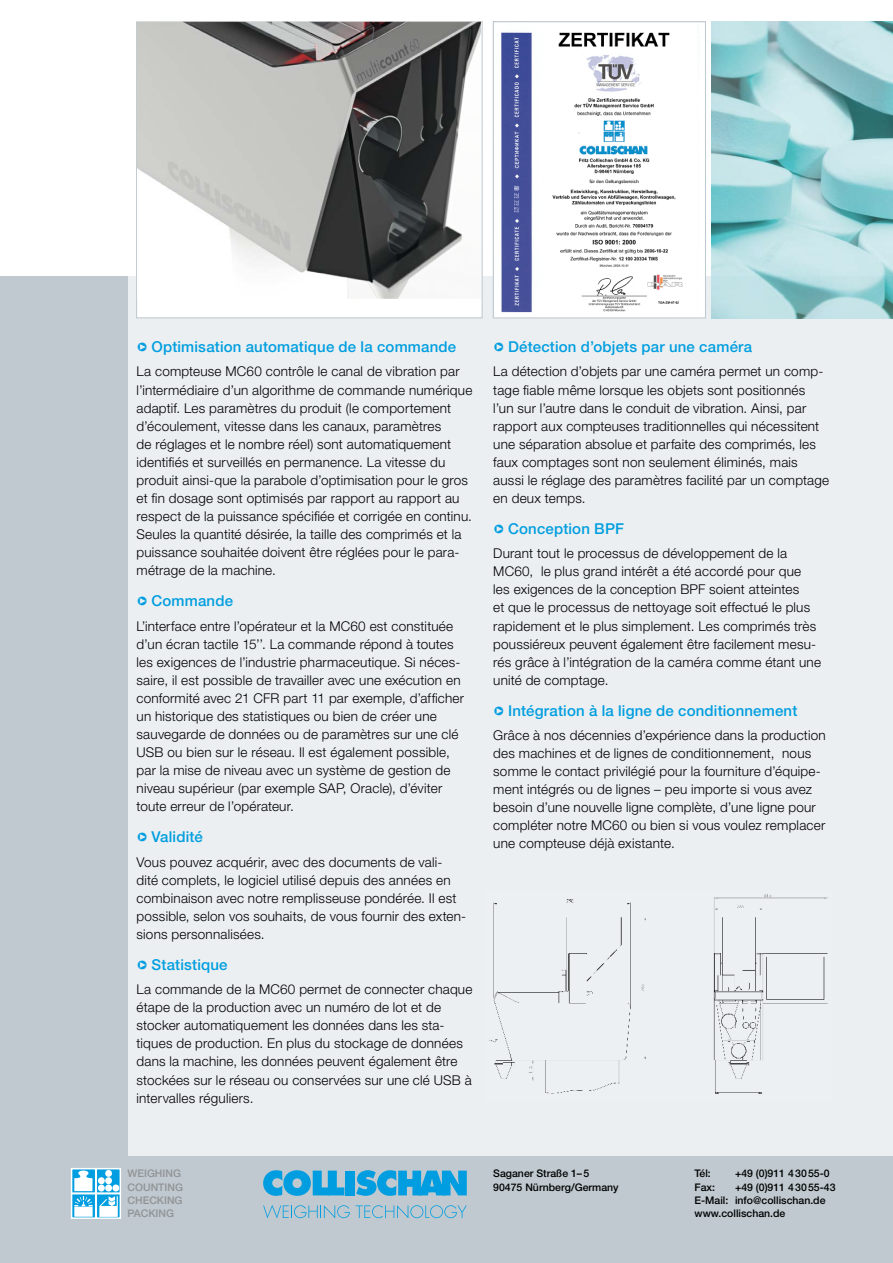
<style>
.page{position:relative;width:893px;height:1263px;background:#fff}
.page>*{position:absolute;margin:0;border:0;box-sizing:border-box;transform-origin:0 0}
.t1{font:500 15px "Helvetica Neue LT Pro";letter-spacing:.01em;color:#009ee0}
.t2{font:300 13.5px/18.1px "Helvetica Neue LT Pro";letter-spacing:.015em;color:#000}
.t3{font:500 10.5px/13.2px "Helvetica Neue LT Pro";color:#000}
.t4{font:500 10.5px/13.2px "Helvetica Neue LT Pro";color:#929395}
</style>
<div class="page">
<div style="left:120px;top:276px;width:773px;height:881px;background:#ebeff1"></div>
<div style="left:0;top:1157px;width:893px;height:106px;background:#bfc9cf"></div>
<div style="left:0;top:276px;width:128px;height:883px;background:#bfc9cf"></div>
<svg style="left:71px;top:1168px;width:50px;height:51px;background:#95d6f1"></svg>
<div style="left:136px;top:21px;width:347px;height:297px;background:#fff;border:1px solid #bfc9cf"></div>
<img style="left:495px;top:32px;width:209px;height:284px">
<div style="left:493px;top:21px;width:213px;height:297px;border:1px solid #bfc9cf"></div>
<img style="left:712px;top:21px;width:181px;height:297px">
<img style="left:489px;top:894px;width:339px;height:200px">
<img style="left:137px;top:22px;width:344px;height:276px">
<svg style="left:263px;top:1170px;width:81px;height:26px"></svg>
<div style="left:346px;top:1170px;width:9px;height:25px;background:#009ee0"></div>
<svg style="left:356px;top:1170px;width:111px;height:26px"></svg>
<svg style="left:263px;top:1205px;width:87px;height:13px"></svg>
<svg style="left:356px;top:1205px;width:111px;height:13px"></svg>
<p class="t1" style="left:137px;top:338px;width:321px">❑ Optimisation automatique de la commande</p>
<p class="t2" style="left:137px;top:362px;width:337px">La compteuse MC60 contrôle le canal de vibration par l’intermédiaire d’un algorithme de commande numérique adaptif. Les paramètres du produit (le comportement d’écoulement, vitesse dans les canaux, paramètres<br>de réglages et le nombre réel) sont automatiquement identifiés et surveillés en permanence. La vitesse du produit ainsi-que la parabole d’optimisation pour le gros et fin dosage sont optimisés par rapport au rapport au respect de la puissance spécifiée et corrigée en continu.<br>Seules la quantité désirée, la taille des comprimés et la puissance souhaitée doivent être réglées pour le para&shy;métrage de la machine.</p>
<p class="t1" style="left:137px;top:592px;width:98px">❑ Commande</p>
<p class="t2" style="left:137px;top:616px;width:329px">L’interface entre l’opérateur et la MC60 est constituée d’un écran tactile 15’’. La commande répond à toutes les exigences de l’industrie pharmaceutique. Si néces&shy;saire, il est possible de travailler avec une exécution en conformité avec 21 CFR part 11 par exemple, d’afficher un historique des statistiques ou bien de créer une sauvegarde de données ou de paramètres sur une clé USB ou bien sur le réseau. Il est également possible, par la mise de niveau avec un système de gestion de niveau supérieur (par exemple SAP, Oracle), d’éviter toute erreur de l’opérateur.</p>
<p class="t1" style="left:137px;top:828px;width:68px">❑ Validité</p>
<p class="t2" style="left:137px;top:852px;width:331px">Vous pouvez acquérir, avec des documents de vali&shy;dité complets, le logiciel utilisé depuis des années en combinaison avec notre remplisseuse pondérée. Il est possible, selon vos souhaits, de vous fournir des exten&shy;sions personnalisées.</p>
<p class="t1" style="left:137px;top:955px;width:93px">❑ Statistique</p>
<p class="t2" style="left:137px;top:980px;width:337px">La commande de la MC60 permet de connecter chaque étape de la production avec un numéro de lot et de stocker automatiquement les données dans les sta&shy;tiques de production. En plus du stockage de données dans la machine, les données peuvent également être stockées sur le réseau ou conservées sur une clé USB à intervalles réguliers.</p>
<p class="t1" style="left:493px;top:338px;width:260px">❑ Détection d’objets par une caméra</p>
<p class="t2" style="left:493px;top:362px;width:337px">La détection d’objets par une caméra permet un comp&shy;tage fiable même lorsque les objets sont positionnés<br>l’un sur l’autre dans le conduit de vibration. Ainsi, par rapport aux compteuses traditionnelles qui nécessitent une séparation absolue et parfaite des comprimés, les faux comptages sont non seulement éliminés, mais aussi le réglage des paramètres facilité par un comptage en deux temps.</p>
<p class="t1" style="left:493px;top:519px;width:132px">❑ Conception BPF</p>
<p class="t2" style="left:493px;top:544px;width:329px">Durant tout le processus de développement de la MC60, le plus grand intérêt a été accordé pour que les exigences de la conception BPF soient atteintes<br>et que le processus de nettoyage soit effectué le plus rapidement et le plus simplement. Les comprimés très poussiéreux peuvent également être facilement mesu&shy;rés grâce à l’intégration de la caméra comme étant une unité de comptage.</p>
<p class="t1" style="left:493px;top:701px;width:306px">❑ Intégration à la ligne de conditionnement</p>
<p class="t2" style="left:493px;top:726px;width:334px">Grâce à nos décennies d’expérience dans la production des machines et de lignes de conditionnement, nous somme le contact privilégié pour la fourniture d’équipe&shy;ment intégrés ou de lignes – peu importe si vous avez besoin d’une nouvelle ligne complète, d’une ligne pour compléter notre MC60 ou bien si vous voulez remplacer une compteuse déjà existante.</p>
<p class="t4" style="left:128px;top:1167px;width:57px">WEIGHING<br>COUNTING<br>CHECKING<br>PACKING</p>
<p class="t3" style="left:493px;top:1167px;width:127px">Saganer Straße 1–5<br>90475 Nürnberg/Germany</p>
<p class="t3" style="left:694px;top:1167px;width:18px">Tél:</p>
<p class="t3" style="left:735px;top:1167px;width:96px">+49 (0)911 43055-0</p>
<p class="t3" style="left:694px;top:1180px;width:142px;text-indent:40px">+49 (0)911 43055-43<br>E-Mail: info@collischan.de www.collischan.de</p>
<p class="t3" style="left:694px;top:1180px;width:22px">Fax:</p>
</div>
